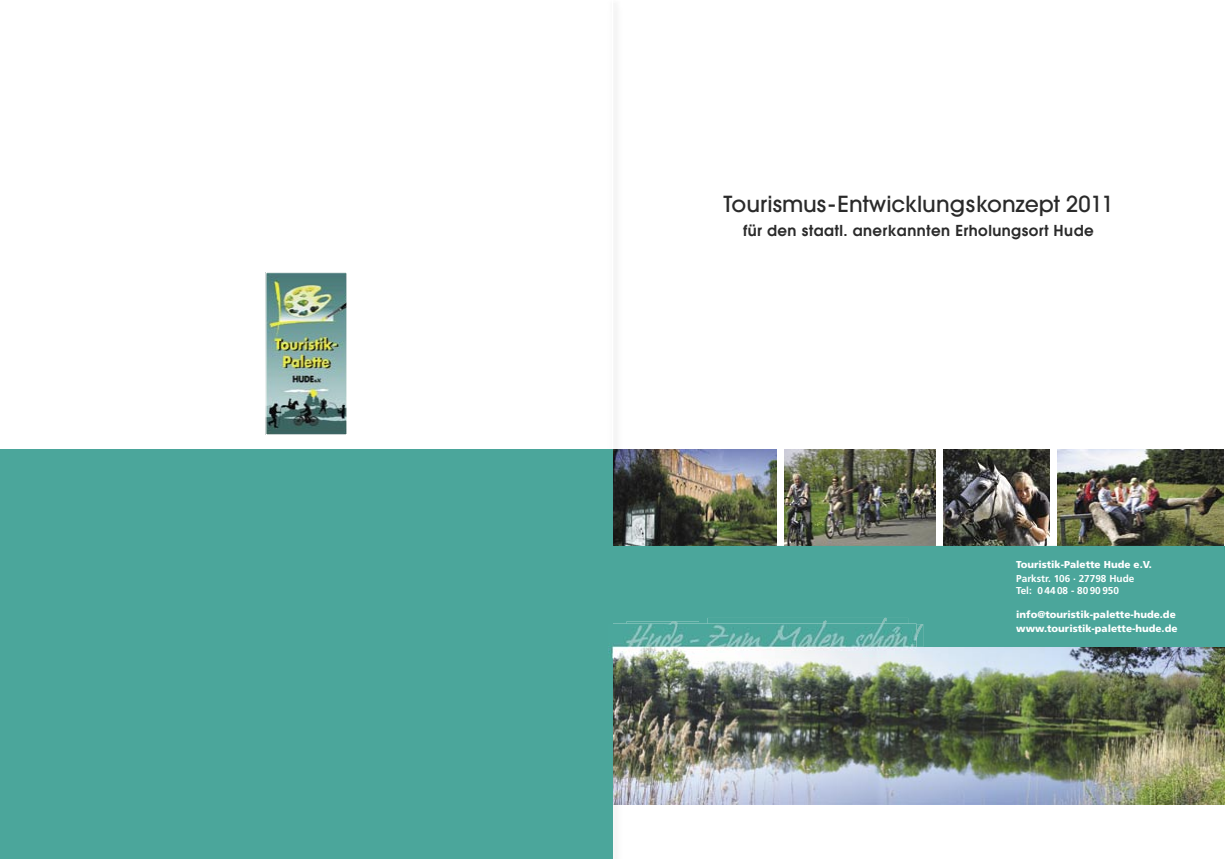
<style>
.page{position:relative;width:1225px;height:859px;background:#fff}
.page>*{position:absolute;margin:0;border:0;box-sizing:border-box;transform-origin:0 0}
.t1{font:500 22px "Avant Garde";color:#2a2a2a}
.t2{font:600 15px "Avant Garde";letter-spacing:.03em;color:#2a2a2a}
.t3{font:900 10px/14px "Frutiger";color:#fff}
.t4{font:700 10px/12px "Frutiger";color:#fff}
</style>
<div class="page">
<img style="left:943px;top:449px;width:106px;height:97px">
<img style="left:785px;top:449px;width:150px;height:97px">
<img style="left:1058px;top:449px;width:165px;height:97px">
<img style="left:612px;top:449px;width:165px;height:97px">
<div style="left:612px;top:546px;width:613px;height:101px;background:#4ba69b"></div>
<svg style="left:626px;top:621px;width:73px;height:3px"></svg>
<svg style="left:707px;top:618px;width:201px;height:6px"></svg>
<svg style="left:916px;top:624px;width:7px;height:23px"></svg>
<img style="left:613px;top:647px;width:612px;height:157px">
<div style="left:0;top:449px;width:612px;height:410px;background:#4ba69b"></div>
<img style="left:266px;top:273px;width:80px;height:161px">
<img style="left:608px;top:624px;width:308px;height:34px">
<h1 class="t1" style="left:723px;top:190px;width:391px">Tourismus-Entwicklungskonzept 2011</h1>
<h2 class="t2" style="left:743px;top:221px;width:352px">für den staatl. anerkannten Erholungsort Hude</h2>
<p class="t3" style="left:1016px;top:557px;width:137px">Touristik-Palette Hude e.V.</p>
<p class="t4" style="left:1016px;top:572px;width:120px">Parkstr. 106 . 27798 Hude<br>Tel: 0 44 08 - 80 90 950</p>
<p class="t3" style="left:1016px;top:607px;width:163px">info@touristik-palette-hude.de www.touristik-palette-hude.de</p>
</div>
